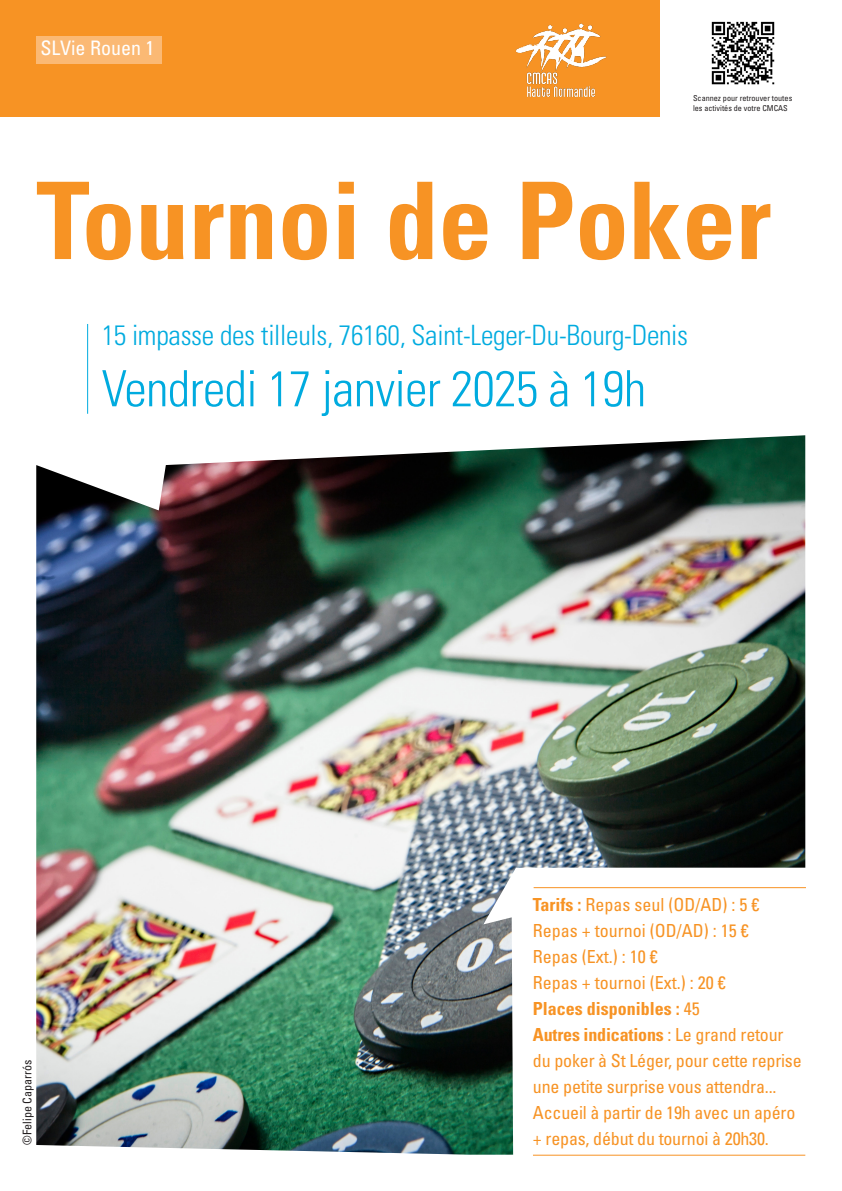
<style>
.page{position:relative;width:842px;height:1191px;background:#fff}
.page>*{position:absolute;margin:0;border:0;box-sizing:border-box;transform-origin:0 0}
.t1{font:700 condensed 107px "Univers LT Std";color:#f79324}
.t2{font:300 condensed 50px "Univers LT Std";letter-spacing:-.01em;color:#00abdf}
.t3{font:300 condensed 28px "Univers LT Std";letter-spacing:-.01em;color:#00abdf}
.t4{font:condensed 20px "Univers LT Std";color:#fff}
.t5{font:condensed 18px/26px "Univers LT Std";letter-spacing:-.01em;color:#f79324}
.t6{font:700 condensed 18px "Univers LT Std";color:#f79324}
.t7{font:condensed 12px "Univers LT Std";color:#231f20}
.t8{font:condensed 8.2px "Univers LT Std";color:#231f20}
.s1{font-weight:700}
.s2{font-weight:400}
</style>
<div class="page">
<hr style="left:533px;top:1154px;width:272px;height:1px;background:#f79324">
<div style="left:0;top:0;width:659px;height:116px;background:#f79324"></div>
<img style="left:516px;top:23px;width:91px;height:74px">
<img style="left:711px;top:21px;width:64px;height:64px">
<div style="left:36px;top:36px;width:126px;height:27px;background:#fbb974"></div>
<hr style="left:87px;top:324px;width:1px;height:90px;background:#00abdf">
<hr style="left:534px;top:887px;width:272px;height:1px;background:#f79324">
<img style="left:36px;top:435px;width:769px;height:719px">
<p class="t4" style="left:41px;top:35px;width:115px">SLVie Rouen 1</p>
<p class="t8" style="left:693px;top:93px;width:101px">Scannez pour retrouver toutes</p>
<p class="t8" style="left:693px;top:102px;width:96px">les activités de votre CMCAS</p>
<p class="t1" style="left:36px;top:155px;width:737px">Tournoi de Poker</p>
<p class="t3" style="left:102px;top:318px;width:588px">15 impasse des tilleuls, 76160, Saint-Leger-Du-Bourg-Denis</p>
<p class="t2" style="left:102px;top:358px;width:546px">Vendredi 17 janvier 2025 à 19h</p>
<p class="t7" style="left:20px;top:1144px;width:86px;rotate:-90deg">©Felipe Caparrós</p>
<p class="t5" style="left:533px;top:891px;width:228px"><span class="s1">Tarifs :</span> Repas seul (OD/AD) : 5 €</p>
<p class="t5" style="left:533px;top:917px;width:217px">Repas + tournoi (OD/AD) : 15 €</p>
<p class="t5" style="left:533px;top:943px;width:126px">Repas (Ext.) : 10 €</p>
<p class="t5" style="left:533px;top:969px;width:194px">Repas + tournoi (Ext.) : 20 €</p>
<p class="t6" style="left:533px;top:997px;width:168px">Places disponibles : <span class="s2">45</span></p>
<p class="t5" style="left:533px;top:1021px;width:270px"><span class="s1">Autres indications</span> : Le grand retour du poker à St Léger, pour cette reprise une petite surprise vous attendra...<br>Accueil à partir de 19h avec un apéro + repas, début du tournoi à 20h30.</p>
</div>
